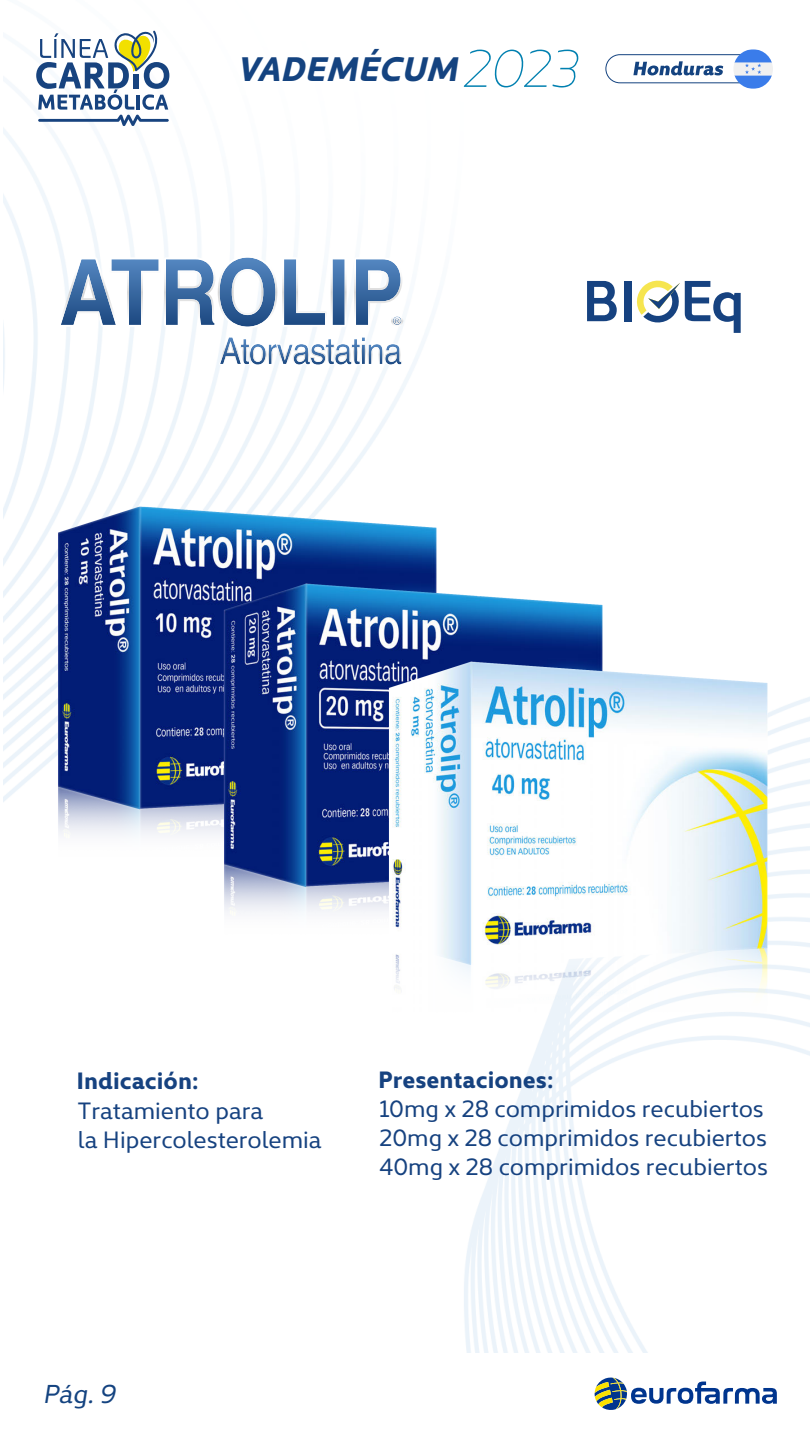
<style>
.page{position:relative;width:810px;height:1440px;background:#fff}
.page>*{position:absolute;margin:0;border:0;box-sizing:border-box;transform-origin:0 0}
.t1{font:italic 700 34.42px "Kyrial Display Pro";color:#144380}
.t2{font:italic 26.25px "Kyrial Display Pro";color:#144380}
.t3{font:23.92px/28.7px "Kyrial Display Pro";color:#164280}
.t4{font:700 23.92px "Kyrial Display Pro";color:#164280}
.s1{font-family:"Kyrial Pro Display";font-weight:200;font-size:53.25px;color:#0080b0}
</style>
<div class="page">
<img style="left:4px;top:54px;width:806px;height:1299px">
<svg style="left:595px;top:1377px;width:182px;height:33px"></svg>
<svg style="left:59px;top:256px;width:288px;height:73px"></svg>
<svg style="left:354px;top:257px;width:49px;height:70px"></svg>
<svg style="left:219px;top:336px;width:183px;height:30px"></svg>
<svg style="left:587px;top:281px;width:30px;height:40px"></svg>
<div style="left:625px;top:281px;width:7px;height:40px;background:#164280"></div>
<svg style="left:635px;top:279px;width:106px;height:54px"></svg>
<img style="left:27px;top:465px;width:744px;height:572px">
<img style="left:122px;top:513px;width:649px;height:524px">
<svg style="left:633px;top:61px;width:90px;height:15px"></svg>
<div style="left:606px;top:54px;width:160px;height:29px;border:1px solid #144380;border-radius:14px"></div>
<svg style="left:733px;top:49px;width:40px;height:40px"></svg>
<svg style="left:36px;top:30px;width:133px;height:96px"></svg>
<h1 class="t1" style="left:236px;top:44px;width:342px">VADEMÉCUM<span class="s1">2023</span></h1>
<p class="t4" style="left:77px;top:1064px;width:123px">Indicación:</p>
<p class="t3" style="left:78px;top:1095px;width:245px">Tratamiento para<br>la Hipercolesterolemia</p>
<p class="t4" style="left:378px;top:1062px;width:177px">Presentaciones:</p>
<p class="t3" style="left:379px;top:1093px;width:390px">10mg x 28 comprimidos recubiertos<br>20mg x 28 comprimidos recubiertos<br>40mg x 28 comprimidos recubiertos</p>
<p class="t2" style="left:43px;top:1376px;width:74px">Pág. 9</p>
</div>
